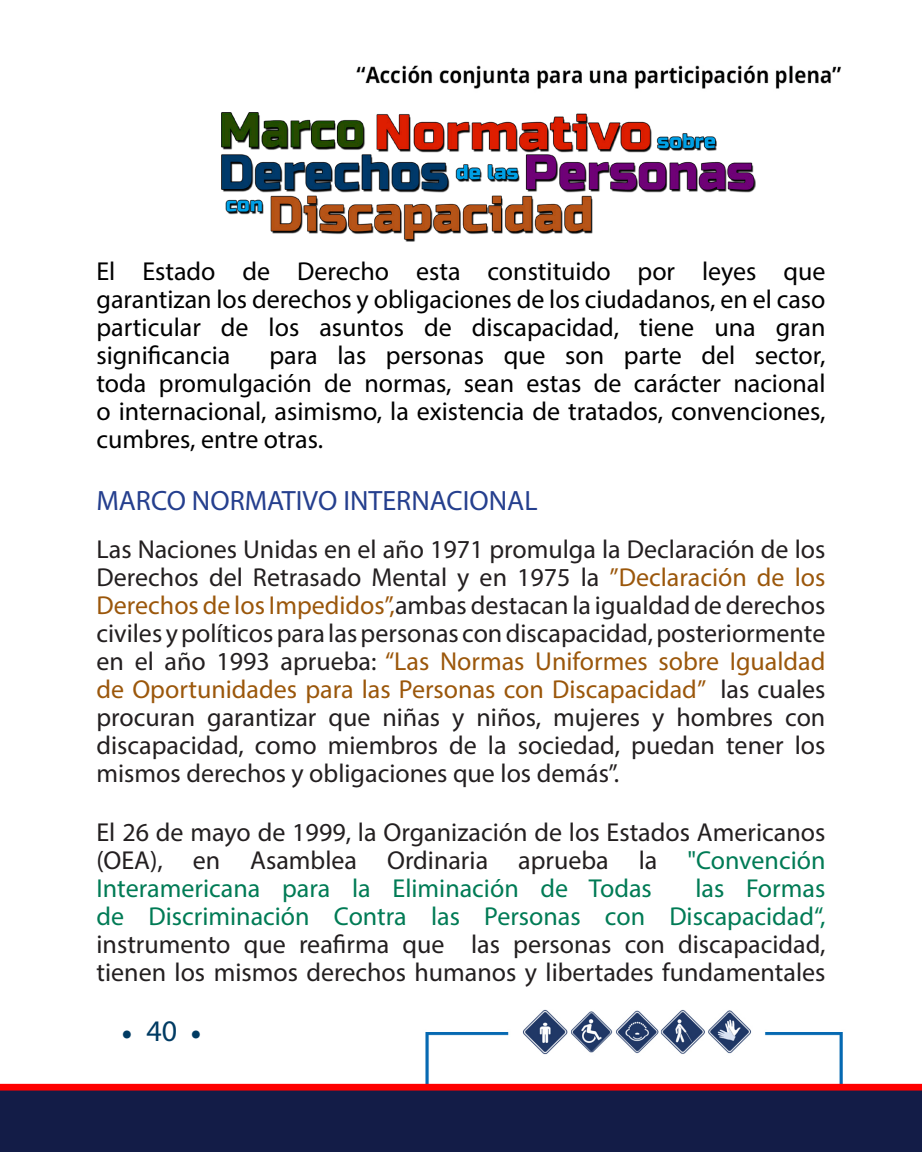
<style>
.page{position:relative;width:922px;height:1152px;background:#fff}
.page>*{position:absolute;margin:0;border:0;box-sizing:border-box;transform-origin:0 0}
.t1{font:30px "Minion Pro";color:#003b63}
.t2{font:28px "Myriad Pro";color:#253f8e}
.t3{font:26px/28px "Myriad Pro";color:#231f20;text-align:justify}
.t4{font:26px "Myriad Pro";color:#000}
.t5{font:26px "Myriad Pro";color:#007b55}
.s1{color:#9b570b}
.s2{color:#007b55}
.s3{font-family:"Myriad Pro"}
</style>
<div class="page">
<img style="left:0;top:65px;width:922px;height:1087px">
<img style="left:222px;top:112px;width:533px;height:129px">
<p class="t4" style="left:96px;top:255px;width:730px">El Estado de Derecho esta constituido por leyes que</p>
<p class="t4" style="left:96px;top:283px;width:730px">garantizan los derechos y obligaciones de los ciudadanos, en el caso</p>
<p class="t4" style="left:96px;top:311px;width:730px">particular de los asuntos de discapacidad, tiene una gran</p>
<p class="t4" style="left:96px;top:339px;width:135px">significancia</p>
<p class="t4" style="left:269px;top:339px;width:557px">para las personas que son parte del sector,</p>
<p class="t4" style="left:96px;top:367px;width:730px">toda promulgación de normas, sean estas de carácter nacional</p>
<p class="t4" style="left:96px;top:395px;width:730px">o internacional, asimismo, la existencia de tratados, convenciones,</p>
<p class="t4" style="left:96px;top:423px;width:228px">cumbres, entre otras.</p>
<p class="t2" style="left:96px;top:483px;width:442px">MARCO NORMATIVO INTERNACIONAL</p>
<p class="t3" style="left:96px;top:535px;width:730px">Las Naciones Unidas en el año 1971 promulga la Declaración de los Derechos del Retrasado Mental y en 1975 la <span class="s1">”Declaración de los Derechos de los Impedidos”,</span>ambas destacan la igualdad de derechos civiles y políticos para las personas con discapacidad, posteriormente en el año 1993 aprueba: <span class="s1">“Las Normas Uniformes sobre Igualdad de Oportunidades para las Personas con Discapacidad”</span> las cuales procuran garantizar que niñas y niños, mujeres y hombres con discapacidad, como miembros de la sociedad, puedan tener los mismos derechos y obligaciones que los demás”.</p>
<p class="t3" style="left:96px;top:818px;width:730px">El 26 de mayo de 1999, la Organización de los Estados Americanos (OEA), en Asamblea Ordinaria aprueba la <span class="s2">"Convención Interamericana para la Eliminación de Todas</span></p>
<p class="t5" style="left:695px;top:872px;width:131px">las Formas</p>
<p class="t3" style="left:96px;top:902px;width:730px"><span class="s2">de Discriminación Contra las Personas con Discapacidad“, </span>instrumento que reafirma que las personas con discapacidad,</p>
<p class="t3" style="left:96px;top:958px;width:730px">tienen los mismos derechos humanos y libertades fundamentales</p>
<p class="t1" style="left:121px;top:1014px;width:82px">• <span class="s3">40</span> •</p>
</div>
